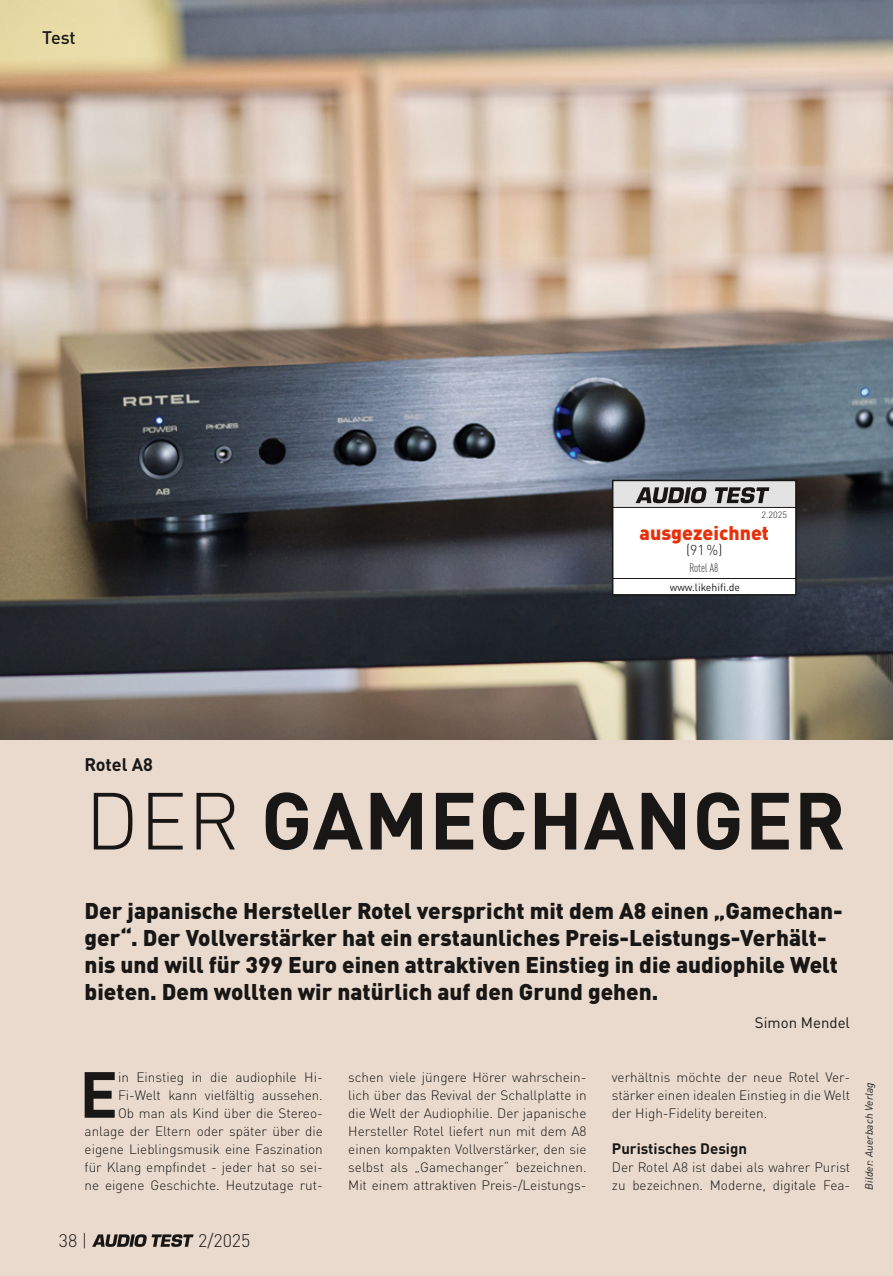
<style>
.page{position:relative;width:893px;height:1276px;background:#e9dacd}
.page>*{position:absolute;margin:0;border:0;box-sizing:border-box;transform-origin:0 0}
.t1{font:700 79.5px "DINOT";letter-spacing:.01em;color:#181716}
.t2{font:700 64.05px "DINOT";color:#181716}
.t3{font:900 22.5px/27px "DINOT";color:#181716}
.t4{font:900 19.5px "DINOT";color:#e63009}
.t5{font:300 18px "DINOT";color:#181716}
.t6{font:700 18px "DINOT";color:#181716}
.t7{font:500 18px "DINOT";color:#181716}
.t8{font:700 15px "DINOT";color:#181716}
.t9{font:15px "DINOT";color:#181716}
.t10{font:300 14.25px "DINOT";color:#181716}
.t11{font:300 13.5px/18px "DINOT";color:#181716;text-align:justify}
.t12{font:300 condensed 12px "DINOT";color:#181716}
.t13{font:italic 10.5px "DINOT";letter-spacing:.01em;color:#181716}
.t14{font:10.5px "DINOT";color:#181716}
.t15{font:300 9px "DINOT";color:#181716}
.s1{font-weight:300}
</style>
<div class="page">
<img style="left:0;top:0;width:893px;height:739px">
<div style="left:613px;top:480px;width:183px;height:115px;background:#fff"></div>
<svg style="left:615px;top:578px;width:179px;height:1px"></svg>
<div style="left:612px;top:480px;width:185px;height:115px;border:2px solid #181716"></div>
<svg style="left:613px;top:480px;width:183px;height:28px;background:#a3a3a2"></svg>
<svg style="left:92px;top:1234px;width:102px;height:13px"></svg>
<h3 class="t7" style="left:42px;top:23px;width:35px">Test</h3>
<p class="t15" style="left:762px;top:507px;width:27px">2.2025</p>
<h3 class="t4" style="left:640px;top:517px;width:131px">ausgezeichnet</h3>
<p class="t10" style="left:686px;top:539px;width:38px">(91 %)</p>
<p class="t12" style="left:689px;top:559px;width:30px">Rotel A8</p>
<p class="t14" style="left:670px;top:579px;width:72px">www.likehifi.de</p>
<h3 class="t6" style="left:85px;top:751px;width:70px">Rotel A8</h3>
<h1 class="t1" style="left:85px;top:758px;width:762px"><span class="s1">DER</span> GAMECHANGER</h1>
<p class="t3" style="left:85px;top:895px;width:760px">Der japanische Hersteller Rotel verspricht mit dem A8 einen „Gamechan&shy;ger“. Der Vollverstärker hat ein erstaunliches Preis-Leistungs-Verhält&shy;nis und will für 399 Euro einen attraktiven Einstieg in die audiophile Welt bieten. Dem wollten wir natürlich auf den Grund gehen.</p>
<p class="t9" style="left:755px;top:1011px;width:97px">Simon Mendel</p>
<h2 class="t2" style="left:79px;top:1044px;width:40px">E</h2>
<p class="t11" style="left:85px;top:1066px;width:240px;text-align:right">in Einstieg in die audiophile Hi-Fi-Welt kann vielfältig aussehen.<br>Ob man als Kind über die Stereo&shy;anlage der Eltern oder später über die eigene Lieblingsmusik eine Faszination für Klang empfindet - jeder hat so sei&shy;ne eigene Geschichte. Heutzutage rut-</p>
<h3 class="t5" style="left:59px;top:1226px;width:30px">38 |</h3>
<h3 class="t5" style="left:198px;top:1226px;width:54px">2/2025</h3>
<p class="t11" style="left:348px;top:1066px;width:240px">schen viele jüngere Hörer wahrschein&shy;lich über das Revival der Schallplatte in die Welt der Audiophilie. Der japanische Hersteller Rotel liefert nun mit dem A8 einen kompakten Vollverstärker, den sie selbst als „Gamechanger“ bezeichnen.<br>Mit einem attraktiven Preis-/Leistungs-</p>
<p class="t11" style="left:612px;top:1066px;width:240px">verhältnis möchte der neue Rotel Ver&shy;stärker einen idealen Einstieg in die Welt der High-Fidelity bereiten.</p>
<p class="t8" style="left:612px;top:1136px;width:137px">Puristisches Design</p>
<p class="t11" style="left:612px;top:1156px;width:240px">Der Rotel A8 ist dabei als wahrer Purist zu bezeichnen. Moderne, digitale Fea-</p>
<p class="t13" style="left:861px;top:1189px;width:109px;rotate:-90deg">Bilder: Auerbach Verlag</p>
</div>
